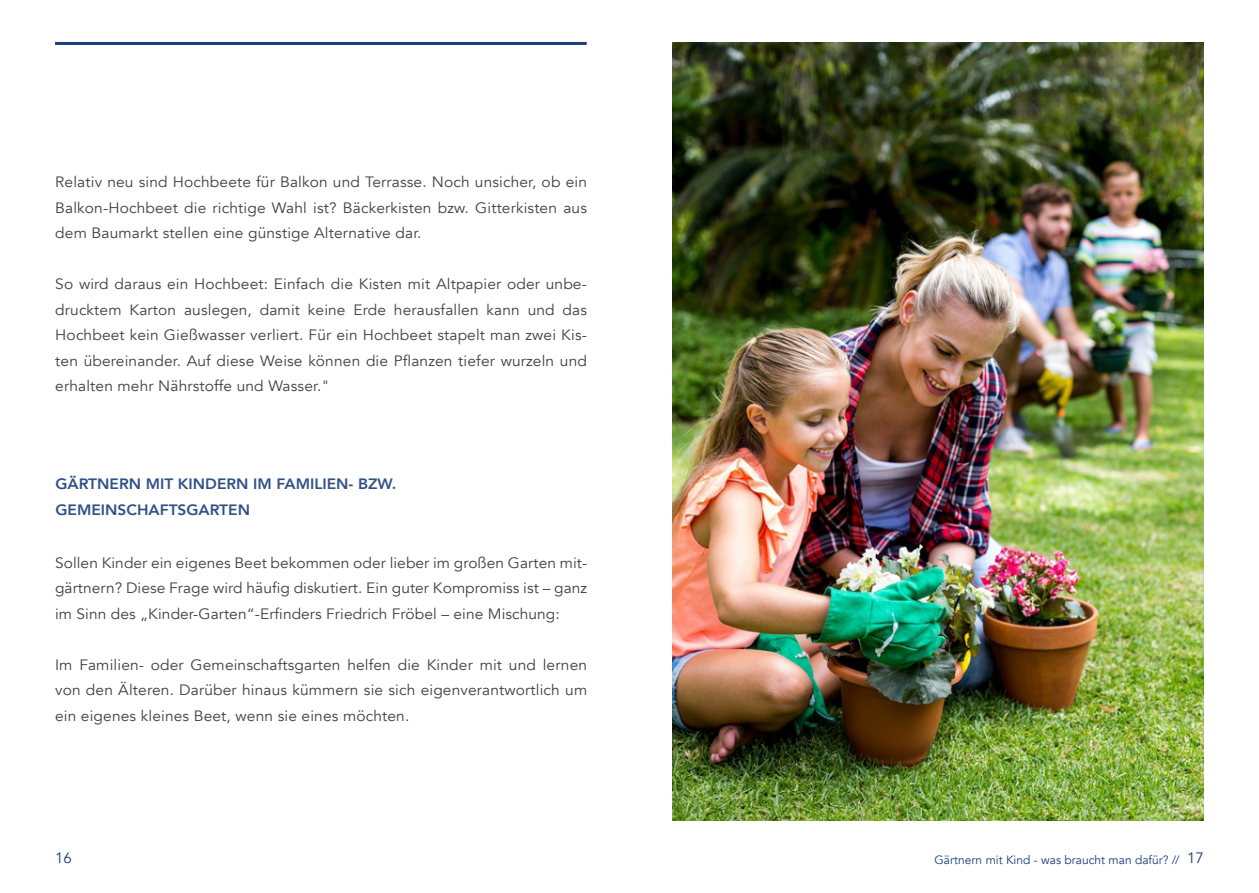
<style>
.page{position:relative;width:1259px;height:893px;background:#fff}
.page>*{position:absolute;margin:0;border:0;box-sizing:border-box;transform-origin:0 0}
.t1{font:15px/25.5px "Avenir";letter-spacing:.01em;color:#414042;text-align:justify}
.t2{font:800 15px "Avenir";color:#305187}
.t3{font:15px "Avenir";color:#193e7a}
.t4{font:12px "Avenir";color:#193e7a}
</style>
<div class="page">
<hr style="left:55px;top:42px;width:532px;height:3px;background:#193e7a">
<img style="left:672px;top:43px;width:531px;height:778px">
<p class="t1" style="left:55px;top:170px;width:533px">Relativ neu sind H ochbeete für Balkon und Terrasse. Noch unsicher, ob ein Balkon-H ochbeet die richtige Wahl ist? Bäckerkisten bzw. Gitterkisten aus dem Baumarkt stellen eine günstige Alternative dar.</p>
<p class="t1" style="left:55px;top:272px;width:533px">So wird daraus ein H ochbeet: Einfach die Kisten mit Altpapier oder unbe&shy;drucktem Karton auslegen, damit keine Erde herausfallen kann und das H ochbeet kein Gießwasser verliert. Für ein H ochbeet stapelt man zwei Kis&shy;ten übereinander. Auf diese Weise können die Pflanzen tiefer wurzeln und erhalten mehr Nährstoffe und Wasser."</p>
<p class="t2" style="left:56px;top:472px;width:239px">GÄRTNERN MIT KINDERN IM FAMILI</p>
<p class="t2" style="left:327px;top:472px;width:71px">EN- BZW.</p>
<p class="t2" style="left:56px;top:498px;width:93px">GEM EINSCHAF</p>
<p class="t2" style="left:169px;top:498px;width:21px">TSGA</p>
<p class="t2" style="left:210px;top:498px;width:42px">RTEN</p>
<p class="t1" style="left:55px;top:550px;width:533px">Sollen Kinder ein eigenes Beet bekommen oder lieber im großen Garten mit&shy;gärtnern? Diese Frage wird häufig diskutiert. Ein guter Kompromiss ist – ganz im Sinn des „Kinder-Garten“-Erfinders Friedrich Fröbel – eine Mischung:</p>
<p class="t1" style="left:55px;top:652px;width:533px">Im Familien- oder Gemeinschaftsgarten helfen die Kinder mit und lernen von den Älteren. Darüber hinaus kümmern sie sich eigenverantwortlich um ein eigenes kleines Beet, wenn sie eines möchten.</p>
<p class="t3" style="left:55px;top:849px;width:18px">16</p>
<p class="t3" style="left:1187px;top:849px;width:18px">17</p>
<p class="t4" style="left:934px;top:852px;width:246px">Gärtnern mit Kind - was braucht man dafür? //</p>
</div>
